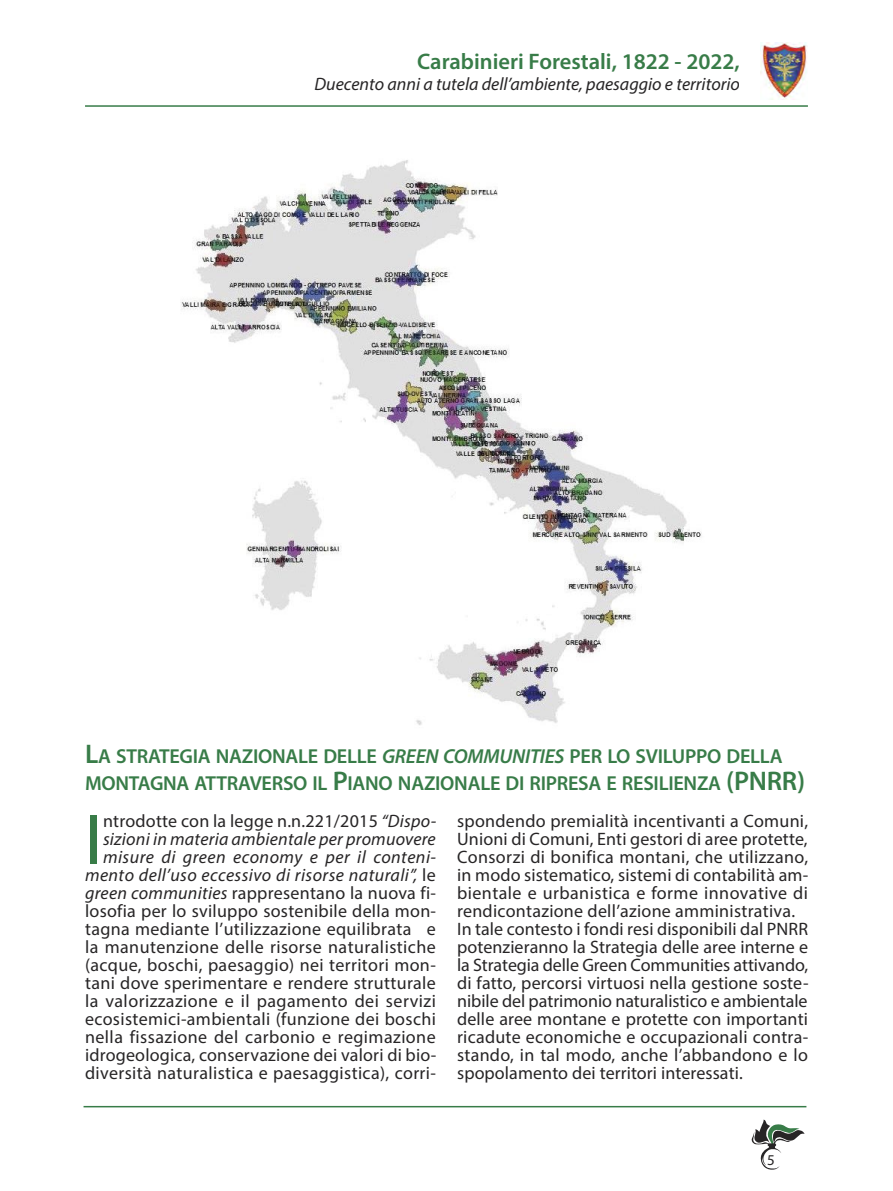
<style>
.page{position:relative;width:893px;height:1191px;background:#fff}
.page>*{position:absolute;margin:0;border:0;box-sizing:border-box;transform-origin:0 0}
.t1{font:71.4px "Myriad Pro";color:#387c48}
.t2{font:600 22.5px "Myriad Pro";color:#387c48}
.t3{font:600 20.25px/27px "Myriad Pro";letter-spacing:-.015em;color:#387c48}
.t4{font:18px/18px "Myriad Pro";letter-spacing:.015em;color:#272526;text-align:right}
.t5{font:italic 18px "Myriad Pro";color:#272526}
.t6{font:15px "Myriad Pro";color:#272526}
.s1{font-size:27px}
.s2{font-style:italic}
</style>
<div class="page">
<img style="left:761px;top:43px;width:46px;height:56px">
<hr style="left:85px;top:105px;width:723px;height:2px;background:#387c48">
<hr style="left:84px;top:1106px;width:722px;height:1px;background:#387c48">
<svg style="left:751px;top:1119px;width:54px;height:51px"></svg>
<img style="left:181px;top:160px;width:521px;height:565px">
<p class="t2" style="left:417px;top:47px;width:324px">Carabinieri Forestali, 1822 - 2022,</p>
<p class="t5" style="left:315px;top:73px;width:427px">Duecento anni a tutela dell’ambiente, paesaggio e territorio</p>
<p class="t3" style="left:85px;top:742px;width:722px"><span class="s1">L</span>A STRATEGIA NAZIONALE DELLE <span class="s2">GREEN COMMUNITIES</span> PER LO SVILUPPO DELLA<br>MONTAGNA ATTRAVERSO IL <span class="s1">P</span>IANO NAZIONALE DI RIPRESA E RESILIENZA <span class="s1">(PNRR)</span></p>
<p class="t4" style="left:85px;top:812px;width:353px">ntrodotte con la legge n.n.221/2015 <span class="s2">“Dispo&shy;sizioni in materia ambientale per promuovere misure di green economy e per il conteni&shy;mento dell’uso eccessivo di risorse naturali”,</span> le <span class="s2">green communities</span> rappresentano la nuova fi&shy;losofia per lo sviluppo sostenibile della mon&shy;tagna mediante l’utilizzazione equilibrata e la manutenzione delle risorse naturalistiche (acque, boschi, paesaggio) nei territori mon&shy;tani dove sperimentare e rendere strutturale la valorizzazione e il pagamento dei servizi ecosistemici-ambientali (funzione dei boschi nella fissazione del carbonio e regimazione idrogeologica, conservazione dei valori di bio&shy;diversità naturalistica e paesaggistica), corri-</p>
<p class="t4" style="left:457px;top:812px;width:353px;text-align:left">spondendo premialità incentivanti a Comuni, Unioni di Comuni, Enti gestori di aree protette, Consorzi di bonifica montani, che utilizzano, in modo sistematico, sistemi di contabilità am&shy;bientale e urbanistica e forme innovative di rendicontazione dell’azione amministrativa.<br>In tale contesto i fondi resi disponibili dal PNRR potenzieranno la Strategia delle aree interne e la Strategia delle Green Communities attivando, di fatto, percorsi virtuosi nella gestione soste&shy;nibile del patrimonio naturalistico e ambientale delle aree montane e protette con importanti ricadute economiche e occupazionali contra&shy;stando, in tal modo, anche l’abbandono e lo spopolamento dei territori interessati.</p>
<p class="t1" style="left:85px;top:795px;width:19px">I</p>
<p class="t6" style="left:767px;top:1150px;width:9px">5</p>
</div>
